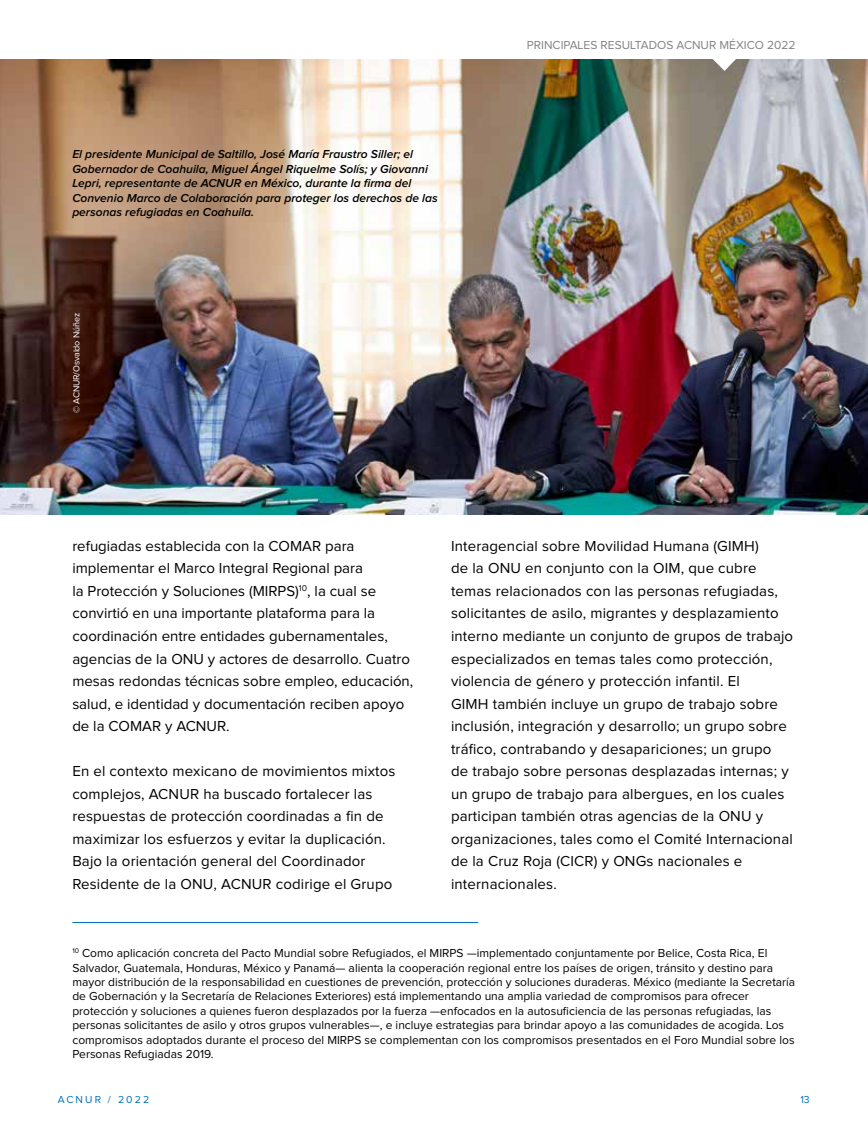
<style>
.page{position:relative;width:868px;height:1132px;background:#fff}
.page>*{position:absolute;margin:0;border:0;box-sizing:border-box;transform-origin:0 0}
.t1{font:15px/22.5px "Proxima Nova";letter-spacing:.01em;color:#000}
.t2{font:12px/14.4px "Proxima Nova";color:#000}
.t3{font:italic 600 12px/14.4px "Proxima Nova";color:#000}
.t4{font:12px "Proxima Nova";color:#808284}
.t5{font:10.5px "Proxima Nova";letter-spacing:.2em;color:#0071bb}
.t6{font:9px "Proxima Nova";letter-spacing:-.015em;color:#fff}
</style>
<div class="page">
<img style="left:0;top:60px;width:867px;height:455px">
<hr style="left:72px;top:921px;width:406px;height:1px;background:#0071bb">
<svg style="left:711px;top:59px;width:26px;height:12px"></svg>
<p class="t3" style="left:72px;top:148px;width:367px">El presidente Municipal de Saltillo, José María Fraustro Siller; el Gobernador de Coahuila, Miguel Ángel Riquelme Solís; y Giovanni Lepri, representante de ACNUR en México, durante la firma del Convenio Marco de Colaboración para proteger los derechos de las personas refugiadas en Coahuila.</p>
<p class="t6" style="left:72px;top:413px;width:101px;rotate:-90deg">© ACNUR/Osvaldo Núñez</p>
<p class="t4" style="left:527px;top:39px;width:270px">PRINCIPALES RESULTADOS ACNUR MÉXICO 2022</p>
<p class="t1" style="left:72px;top:535px;width:342px">refugiadas establecida con la COMAR para implementar el Marco Integral Regional para<br>la Protección y Soluciones (MIRPS)<sup>10</sup>, la cual se convirtió en una importante plataforma para la coordinación entre entidades gubernamentales, agencias de la ONU y actores de desarrollo. Cuatro mesas redondas técnicas sobre empleo, educación, salud, e identidad y documentación reciben apoyo de la COMAR y ACNUR.</p>
<p class="t1" style="left:72px;top:760px;width:324px">En el contexto mexicano de movimientos mixtos complejos, ACNUR ha buscado fortalecer las respuestas de protección coordinadas a fin de maximizar los esfuerzos y evitar la duplicación.<br>Bajo la orientación general del Coordinador Residente de la ONU, ACNUR codirige el Grupo</p>
<p class="t1" style="left:451px;top:535px;width:343px">Interagencial sobre Movilidad Humana (GIMH)<br>de la ONU en conjunto con la OIM, que cubre temas relacionados con las personas refugiadas, solicitantes de asilo, migrantes y desplazamiento interno mediante un conjunto de grupos de trabajo especializados en temas tales como protección, violencia de género y protección infantil. El<br>GIMH también incluye un grupo de trabajo sobre inclusión, integración y desarrollo; un grupo sobre tráfico, contrabando y desapariciones; un grupo<br>de trabajo sobre personas desplazadas internas; y un grupo de trabajo para albergues, en los cuales participan también otras agencias de la ONU y organizaciones, tales como el Comité Internacional de la Cruz Roja (CICR) y ONGs nacionales e internacionales.</p>
<p class="t2" style="left:72px;top:946px;width:724px"><sup>10</sup> Como aplicación concreta del Pacto Mundial sobre Refugiados, el MIRPS —implementado conjuntamente por Belice, Costa Rica, El Salvador, Guatemala, Honduras, México y Panamá— alienta la cooperación regional entre los países de origen, tránsito y destino para mayor distribución de la responsabilidad en cuestiones de prevención, protección y soluciones duraderas. México (mediante la Secretaría de Gobernación y la Secretaría de Relaciones Exteriores) está implementando una amplia variedad de compromisos para ofrecer protección y soluciones a quienes fueron desplazados por la fuerza —enfocados en la autosuficiencia de las personas refugiadas, las personas solicitantes de asilo y otros grupos vulnerables—, e incluye estrategias para brindar apoyo a las comunidades de acogida. Los compromisos adoptados durante el proceso del MIRPS se complementan con los compromisos presentados en el Foro Mundial sobre los Personas Refugiadas 2019.</p>
<p class="t5" style="left:58px;top:1094px;width:93px">ACNUR / 2022</p>
<p class="t5" style="left:800px;top:1094px;width:11px">13</p>
</div>
